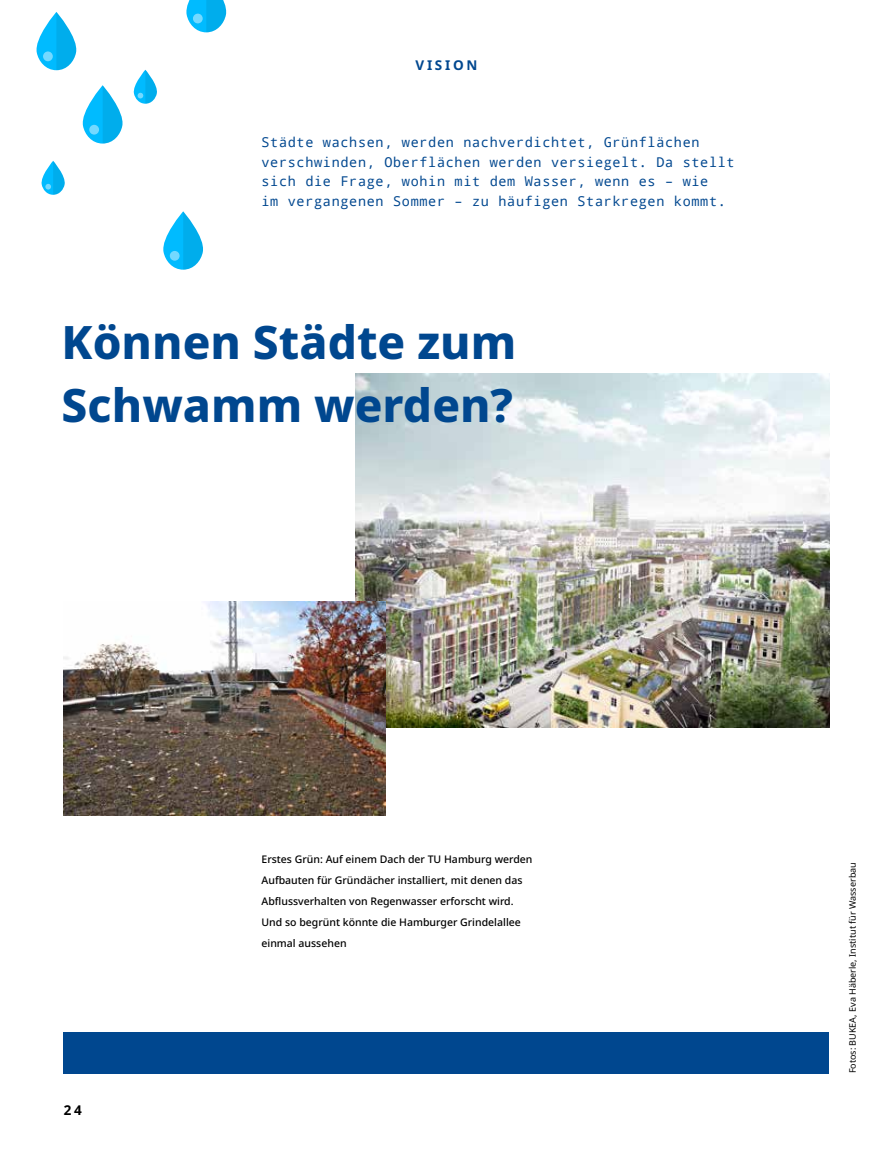
<style>
.page{position:relative;width:893px;height:1149px;background:#fff}
.page>*{position:absolute;margin:0;border:0;box-sizing:border-box;transform-origin:0 0}
.t1{font:800 46.05px/63px "Noto Sans";color:#00478f}
.t2{font:13.5px/19.5px "Noto Mono";letter-spacing:.05em;color:#00478f}
.t3{font:700 13.5px "Noto Sans";letter-spacing:.2em;color:#00478f}
.t4{font:700 13.5px "Noto Sans";color:#000}
.t5{font:500 10.5px/21px "Noto Sans";color:#000}
.t6{font:9px "Noto Sans";color:#000}
</style>
<div class="page">
<img style="left:355px;top:373px;width:474px;height:354px">
<img style="left:64px;top:601px;width:322px;height:214px">
<svg style="left:186px;top:0;width:41px;height:32px"></svg>
<svg style="left:133px;top:70px;width:24px;height:34px"></svg>
<svg style="left:36px;top:12px;width:41px;height:58px"></svg>
<svg style="left:82px;top:85px;width:41px;height:58px"></svg>
<svg style="left:163px;top:211px;width:40px;height:58px"></svg>
<svg style="left:41px;top:161px;width:24px;height:34px"></svg>
<div style="left:64px;top:1031px;width:765px;height:42px;background:#00478f"></div>
<p class="t3" style="left:415px;top:55px;width:63px">VISION</p>
<p class="t2" style="left:261px;top:132px;width:475px">Städte wachsen, werden nachverdichtet, Grünflächen verschwinden, Oberflächen werden versiegelt. Da stellt sich die Frage, wohin mit dem Wasser, wenn es – wie<br>im vergangenen Sommer – zu häufigen Starkregen kommt.</p>
<h1 class="t1" style="left:62px;top:311px;width:456px">Können Städte zum<br>Schwamm werden?</h1>
<p class="t4" style="left:64px;top:1100px;width:20px">24</p>
<p class="t5" style="left:261px;top:848px;width:273px">Erstes Grün: Auf einem Dach der TU Hamburg werden Aufbauten für Gründächer installiert, mit denen das Abflussverhalten von Regenwasser erforscht wird.<br>Und so begrünt könnte die Hamburger Grindelallee einmal aussehen</p>
<p class="t6" style="left:846px;top:1073px;width:212px;rotate:-90deg">Fotos: BUKEA, Eva Häberle, Institut für Wasserbau</p>
</div>
